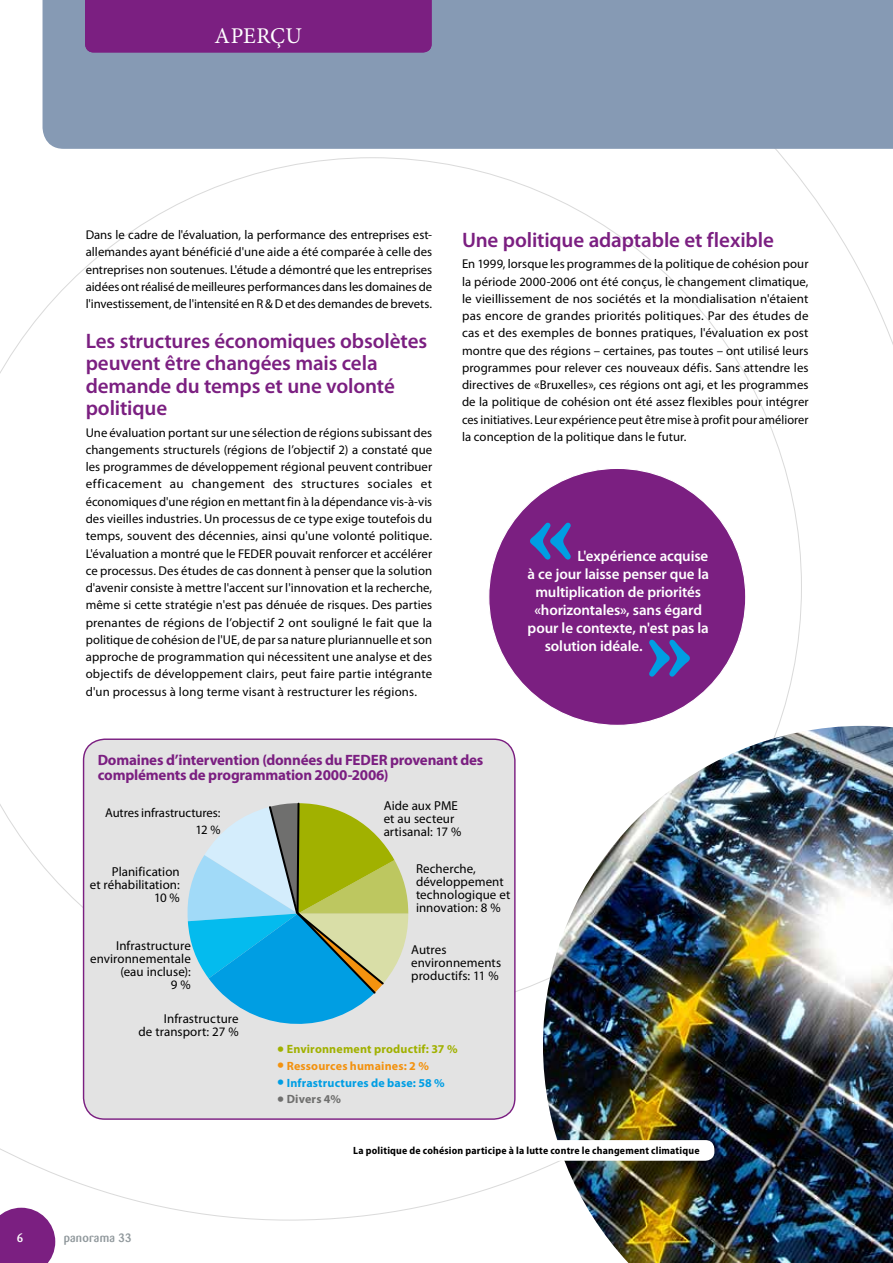
<style>
.page{position:relative;width:893px;height:1263px;background:#fff}
.page>*{position:absolute;margin:0;border:0;box-sizing:border-box;transform-origin:0 0}
.t1{font:700 100.5px "Barmeno";color:#009ee3}
.t2{font:22.5px "Minion Pro";letter-spacing:.02em;color:#fff}
.t3{font:600 21px/22.5px "Myriad Pro";letter-spacing:-.005em;color:#7b1f81}
.t4{font:600 15px "Myriad Pro";letter-spacing:-.01em;color:#fff}
.t5{font:700 15px/15px "Myriad Pro";letter-spacing:-.015em;color:#7b1f81}
.t6{font:12.9px/12.9px "Myriad Pro";letter-spacing:.005em;color:#000}
.t7{font:12.75px/17.2px "Myriad Pro";letter-spacing:.005em;color:#000;text-align:justify}
.t8{font:700 12px "Myriad Pro";letter-spacing:.015em;color:#a1b100}
.t9{font:700 12px "Myriad Pro";letter-spacing:.015em;color:#009ee3}
.t10{font:700 12px "Myriad Pro";letter-spacing:.015em;color:#f3920f}
.t11{font:500 12px "Barmeno";letter-spacing:.02em;color:#90989c}
.t12{font:700 12px "Myriad Pro";letter-spacing:.015em;color:#6f6f6e}
.t13{font:500 12px "Barmeno";color:#fff}
.t14{font:700 semi-condensed 10.5px "Myriad Pro";letter-spacing:.02em;color:#000}
.s1{font-weight:600;font-size:22.5px}
</style>
<div class="page">
<div style="left:43px;top:0;width:850px;height:149px;background:#869ab4"></div>
<img style="left:543px;top:726px;width:350px;height:537px">
<svg style="left:0;top:1208px;width:55px;height:55px;background:#89378e"></svg>
<div style="left:85px;top:0;width:347px;height:52px;background:#7b1f81"></div>
<div style="left:489px;top:468px;width:257px;height:257px;background:#7b1f81;border-radius:50%"></div>
<div style="left:342px;top:1140px;width:372px;height:21px;background:#fff;border-radius:9px"></div>
<div style="left:84px;top:739px;width:431px;height:380px;background:#e3e3e3;border-radius:21px"></div>
<svg style="left:187px;top:802px;width:221px;height:222px"></svg>
<h2 class="t2" style="left:214px;top:20px;width:89px">APERÇU</h2>
<p class="t7" style="left:86px;top:227px;width:348px">Dans le cadre de l'évaluation, la performance des entreprises est&shy;allemandes ayant bénéficié d'une aide a été comparée à celle des entreprises non soutenues. L'étude a démontré que les entreprises aidées ont réalisé de meilleures performances dans les domaines de l'investissement, de l'intensité en R &amp; D et des demandes de brevets.</p>
<h3 class="t3" style="left:86px;top:330px;width:343px">Les structures économiques obsolètes peuvent être changées mais cela demande du temps et une volonté politique</h3>
<p class="t7" style="left:86px;top:424px;width:348px">Une évaluation portant sur une sélection de régions subissant des changements structurels (régions de l’objectif 2) a constaté que les programmes de développement régional peuvent contribuer efficacement au changement des structures sociales et économiques d'une région en mettant fin à la dépendance vis-à-vis des vieilles industries. Un processus de ce type exige toutefois du temps, souvent des décennies, ainsi qu'une volonté politique.<br>L'évaluation a montré que le FEDER pouvait renforcer et accélérer ce processus. Des études de cas donnent à penser que la solution d'avenir consiste à mettre l'accent sur l'innovation et la recherche, même si cette stratégie n'est pas dénuée de risques. Des parties prenantes de régions de l’objectif 2 ont souligné le fait que la politique de cohésion de l'UE, de par sa nature pluriannuelle et son approche de programmation qui nécessitent une analyse et des objectifs de développement clairs, peut faire partie intégrante d'un processus à long terme visant à restructurer les régions.</p>
<h3 class="t3" style="left:462px;top:229px;width:313px">Une politique adaptable et flexible</h3>
<p class="t7" style="left:462px;top:256px;width:348px">En 1999, lorsque les programmes de la politique de cohésion pour la période 2000-2006 ont été conçus, le changement climatique, le vieillissement de nos sociétés et la mondialisation n'étaient pas encore de grandes priorités politiques. Par des études de cas et des exemples de bonnes pratiques, l'évaluation ex post montre que des régions – certaines, pas toutes – ont utilisé leurs programmes pour relever ces nouveaux défis. Sans attendre les directives de «Bruxelles», ces régions ont agi, et les programmes de la politique de cohésion ont été assez flexibles pour intégrer ces initiatives. Leur expérience peut être mise à profit pour améliorer la conception de la politique dans le futur.</p>
<h1 class="t1" style="left:528px;top:474px;width:48px">«</h1>
<p class="t4" style="left:577px;top:548px;width:132px">L'expérience acquise</p>
<p class="t4" style="left:527px;top:566px;width:183px">à ce jour laisse penser que la</p>
<p class="t4" style="left:535px;top:584px;width:167px">multiplication de priorités</p>
<p class="t4" style="left:534px;top:602px;width:169px">«horizontales», sans égard</p>
<p class="t4" style="left:528px;top:620px;width:183px">pour le contexte, n'est pas la</p>
<p class="t4" style="left:545px;top:638px;width:99px">solution idéale.</p>
<h1 class="t1" style="left:646px;top:591px;width:48px">»</h1>
<p class="t5" style="left:98px;top:752px;width:387px">Domaines d’intervention (données du FEDER provenant des compléments de programmation 2000-2006)</p>
<p class="t7" style="left:105px;top:804px;width:117px;text-align:right">Autres infrastructures:<br>12 %</p>
<p class="t6" style="left:90px;top:865px;width:91px;text-align:right">Planification<br>et réhabilitation:<br>10 %</p>
<p class="t6" style="left:90px;top:939px;width:102px;text-align:right">Infrastructure environnementale (eau incluse):<br>9 %</p>
<p class="t6" style="left:138px;top:1013px;width:102px;text-align:right">Infrastructure<br>de transport: 27 %</p>
<p class="t13" style="left:17px;top:1231px;width:8px">6</p>
<p class="t11" style="left:64px;top:1230px;width:69px">panorama 33</p>
<p class="t6" style="left:384px;top:799px;width:79px">Aide aux PME et au secteur artisanal: 17 %</p>
<p class="t6" style="left:416px;top:862px;width:96px">Recherche, développement technologique et innovation: 8 %</p>
<p class="t6" style="left:411px;top:943px;width:91px">Autres environnements productifs: 11 %</p>
<p class="t8" style="left:277px;top:1042px;width:182px"><span class="s1">•</span> Environnement productif: 37 %</p>
<p class="t10" style="left:277px;top:1059px;width:153px"><span class="s1">•</span> Ressources humaines: 2 %</p>
<p class="t9" style="left:277px;top:1076px;width:169px"><span class="s1">•</span> Infrastructures de base: 58 %</p>
<p class="t12" style="left:277px;top:1092px;width:65px"><span class="s1">•</span> Divers 4%</p>
<p class="t14" style="left:353px;top:1145px;width:348px">La politique de cohésion participe à la lutte contre le changement climatique</p>
</div>
